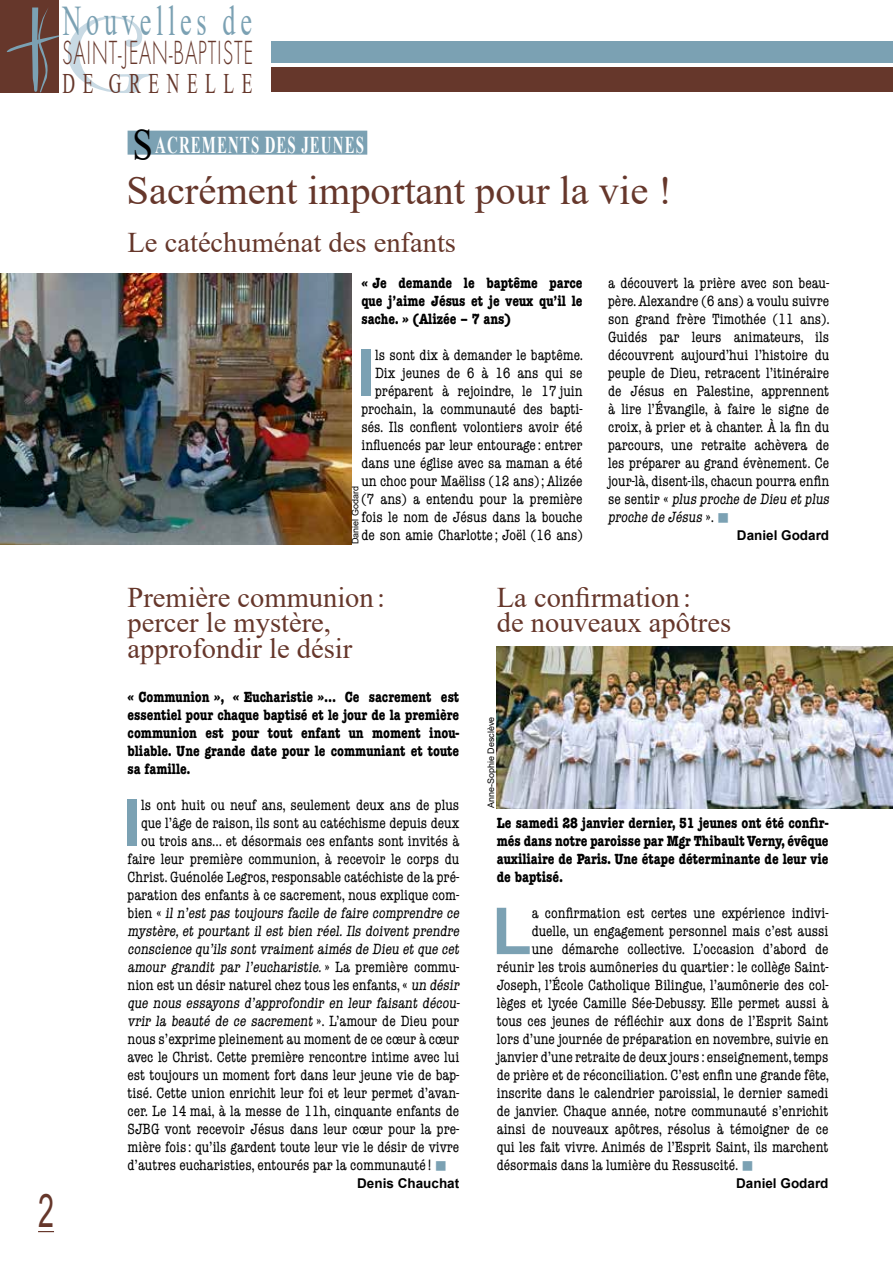
<style>
.page{position:relative;width:893px;height:1263px;background:#fff}
.page>*{position:absolute;margin:0;border:0;box-sizing:border-box;transform-origin:0 0}
.t1{font:700 65.25px "Arial";color:#7ba1b3}
.t2{font:46.35px "Arial";color:#66372b;scale:.62 1}
.t3{font:42.3px "Times New Roman";letter-spacing:.18em;color:#7ba1b3;scale:.62 1}
.t4{font:40.5px "Times New Roman";color:#66372b}
.t5{font:300 34.8px "Function LH";letter-spacing:.035em;color:#66372b;scale:.6 1}
.t6{font:28.5px/25.5px "Times New Roman";color:#66372b}
.t7{font:28.35px "Times New Roman";letter-spacing:.43em;color:#66372b;scale:.62 1}
.t8{font:700 24px "Times New Roman";letter-spacing:.075em;color:#fff;scale:.62 1}
.t9{font:condensed 15px/18px "American Typewriter";color:#000;text-align:right}
.t10{font:700 condensed 15px/18px "American Typewriter";color:#000;text-align:justify}
.t11{font:700 13.5px "Arial";color:#000}
.t12{font:9px "Arial";color:#000}
.s1{font-weight:400;font-size:45.9px;color:#000}
.s2{color:#7ba1b3}
</style>
<div class="page">
<svg style="left:38px;top:1231px;width:16px;height:1px"></svg>
<div style="left:271px;top:68px;width:622px;height:24px;background:#66372b"></div>
<div style="left:271px;top:42px;width:622px;height:21px;background:#7ba1b3"></div>
<svg style="left:68px;top:16px;width:86px;height:77px"></svg>
<div style="left:0;top:0;width:59px;height:93px;background:#66372b"></div>
<svg style="left:6px;top:7px;width:53px;height:86px"></svg>
<img style="left:0;top:274px;width:351px;height:270px">
<div style="left:128px;top:131px;width:239px;height:24px;background:#7ba1b3"></div>
<img style="left:497px;top:647px;width:396px;height:161px">
<h3 class="t3" style="left:63px;top:-9px;width:307px">Nouvelles de</h3>
<h3 class="t5" style="left:62px;top:34px;width:320px">SAINT-JEAN-BAPTISTE</h3>
<h3 class="t7" style="left:62px;top:64px;width:308px">DE GRENELLE</h3>
<h3 class="t8" style="left:132px;top:127px;width:375px"><span class="s1">S</span>ACREMENTS DES JEUNES</h3>
<h3 class="t4" style="left:126px;top:162px;width:547px">Sacrément important pour la vie !</h3>
<h3 class="t6" style="left:128px;top:228px;width:330px">Le catéchuménat des enfants</h3>
<p class="t10" style="left:361px;top:274px;width:223px">« Je demande le baptême parce que j’aime Jésus et je veux qu’il le sache. » (Alizée – 7 ans)</p>
<h1 class="t1" style="left:357px;top:327px;width:20px">I</h1>
<p class="t9" style="left:608px;top:274px;width:225px;text-align:left">a découvert la prière avec son beau&shy;père. Alexandre (6 ans) a voulu suivre son grand frère Timothée (11 ans).<br>Guidés par leurs animateurs, ils découvrent aujourd’hui l’histoire du peuple de Dieu, retracent l’itinéraire de Jésus en Palestine, apprennent à lire l’Évangile, à faire le signe de croix, à prier et à chanter. À la fin du parcours, une retraite achèvera de les préparer au grand évènement. Ce jour-là, disent-ils, chacun pourra enfin s e s e n t i r « plus proche de Dieu et plus proche de Jésus » . <span class="s2">■</span></p>
<p class="t11" style="left:737px;top:526px;width:94px">Daniel Godard</p>
<p class="t9" style="left:361px;top:346px;width:223px">ls sont dix à demander le baptême.<br>Dix jeunes de 6 à 16 ans qui se préparent à rejoindre, le 17 juin prochain, la communauté des bapti&shy;sés. Ils confient volontiers avoir été influencés par leur entourage : entrer dans une église avec sa maman a été un choc pour Maëliss (12 ans); Alizée (7 ans) a entendu pour la première fois le nom de Jésus dans la bouche de son amie Charlotte ; Joël (16 ans)</p>
<p class="t12" style="left:349px;top:544px;width:60px;rotate:-90deg">Daniel Godard</p>
<h2 class="t2" style="left:38px;top:1178px;width:27px">2</h2>
<h3 class="t6" style="left:128px;top:584px;width:259px">Première communion: percer le mystère, approfondir le désir</h3>
<p class="t10" style="left:128px;top:688px;width:333px">« Communion », « Eucharistie »... Ce sacrement est essentiel pour chaque baptisé et le jour de la première communion est pour tout enfant un moment inou&shy;bliable. Une grande date pour le communiant et toute sa famille.</p>
<h1 class="t1" style="left:123px;top:777px;width:20px">I</h1>
<p class="t9" style="left:141px;top:796px;width:319px">ls ont huit ou neuf ans, seulement deux ans de plus</p>
<p class="t9" style="left:141px;top:814px;width:319px">que l’âge de raison, ils sont au catéchisme depuis deux</p>
<p class="t9" style="left:141px;top:832px;width:319px">ou trois ans... et désormais ces enfants sont invités à</p>
<p class="t9" style="left:128px;top:850px;width:333px">faire leur première communion, à recevoir le corps du</p>
<p class="t9" style="left:128px;top:868px;width:333px">Christ. Guénolée Legros, responsable catéchiste de la pré-</p>
<p class="t9" style="left:128px;top:886px;width:333px">paration des enfants à ce sacrement, nous explique com-</p>
<p class="t9" style="left:128px;top:904px;width:336px">b i e n « il n’est pas toujours facile de faire comprendre ce</p>
<p class="t9" style="left:128px;top:922px;width:336px">mystère, et pourtant il est bien réel. Ils doivent prendre</p>
<p class="t9" style="left:128px;top:940px;width:336px">conscience qu’ils sont vraiment aimés de Dieu et que cet</p>
<p class="t9" style="left:128px;top:958px;width:333px">amour grandit par l’eucharistie. » L a p re m i è re c o m m u -</p>
<p class="t9" style="left:128px;top:976px;width:336px">nion est un désir naturel chez tous les enfants, « un désir</p>
<p class="t9" style="left:128px;top:994px;width:336px">que nous essayons d’approfondir en leur faisant décou-</p>
<p class="t9" style="left:128px;top:1012px;width:333px">vrir la beauté de ce sacrement » . L’ a m o u r d e D i e u p o u r</p>
<p class="t9" style="left:128px;top:1030px;width:333px">nous s’exprime pleinement au moment de ce cœur à cœur</p>
<p class="t9" style="left:128px;top:1048px;width:333px">avec le Christ. Cette première rencontre intime avec lui</p>
<p class="t9" style="left:128px;top:1066px;width:333px">est toujours un moment fort dans leur jeune vie de bap-</p>
<p class="t9" style="left:128px;top:1084px;width:333px">tisé. Cette union enrichit leur foi et leur permet d’avan-</p>
<p class="t9" style="left:128px;top:1102px;width:333px">cer. Le 14 mai, à la messe de 11h, cinquante enfants de</p>
<p class="t9" style="left:128px;top:1120px;width:333px">SJBG vont recevoir Jésus dans leur cœur pour la pre-</p>
<p class="t9" style="left:128px;top:1138px;width:333px">mière fois : qu’ils gardent toute leur vie le désir de vivre</p>
<p class="t9" style="left:128px;top:1156px;width:321px">d’autres eucharisties, entourés par la communauté ! <span class="s2">■</span></p>
<p class="t11" style="left:357px;top:1174px;width:104px">Denis Chauchat</p>
<h3 class="t6" style="left:497px;top:584px;width:236px">La confirmation:<br>de nouveaux apôtres</h3>
<p class="t12" style="left:485px;top:808px;width:93px;rotate:-90deg">Anne-Sophie Desclève</p>
<p class="t10" style="left:497px;top:814px;width:333px">Le samedi 28 janvier dernier, 51 jeunes ont été confir&shy;més dans notre paroisse par Mgr Thibault Verny, évêque auxiliaire de Paris. Une étape déterminante de leur vie de baptisé.</p>
<h1 class="t1" style="left:492px;top:885px;width:41px">L</h1>
<p class="t9" style="left:532px;top:904px;width:298px">a confirmation est certes une expérience indivi-</p>
<p class="t9" style="left:532px;top:922px;width:298px">duelle, un engagement personnel mais c’est aussi</p>
<p class="t9" style="left:532px;top:940px;width:298px">une démarche collective. L’occasion d’abord de</p>
<p class="t9" style="left:497px;top:958px;width:333px">réunir les trois aumôneries du quartier : le collège Saint-</p>
<p class="t9" style="left:497px;top:976px;width:333px">Joseph, l’École Catholique Bilingue, l’aumônerie des col-</p>
<p class="t9" style="left:497px;top:994px;width:333px">lèges et lycée Camille Sée-Debussy. Elle permet aussi à</p>
<p class="t9" style="left:497px;top:1012px;width:333px">tous ces jeunes de réfléchir aux dons de l’Esprit Saint</p>
<p class="t9" style="left:497px;top:1030px;width:333px">lors d’une journée de préparation en novembre, suivie en</p>
<p class="t9" style="left:497px;top:1048px;width:333px">janvier d’une retraite de deux jours : enseignement, temps</p>
<p class="t9" style="left:497px;top:1066px;width:334px">de prière et de réconciliation. C’est enfin une grande fête,</p>
<p class="t9" style="left:497px;top:1084px;width:333px">inscrite dans le calendrier paroissial, le dernier samedi</p>
<p class="t9" style="left:497px;top:1102px;width:333px">de janvier. Chaque année, notre communauté s’enrichit</p>
<p class="t9" style="left:497px;top:1120px;width:333px">ainsi de nouveaux apôtres, résolus à témoigner de ce</p>
<p class="t9" style="left:497px;top:1138px;width:333px">qui les fait vivre. Animés de l’Esprit Saint, ils marchent</p>
<p class="t9" style="left:497px;top:1156px;width:258px">désormais dans la lumière du Ressuscité. <span class="s2">■</span></p>
<p class="t11" style="left:736px;top:1174px;width:94px">Daniel Godard</p>
</div>
